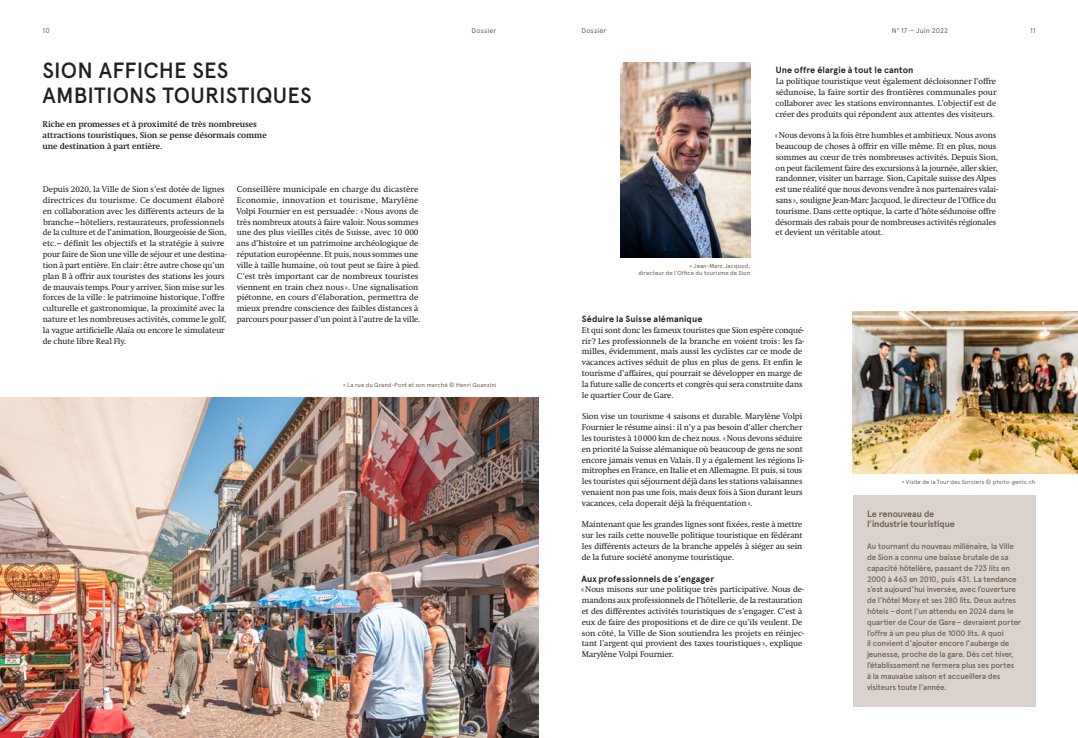
<style>
.page{position:relative;width:1078px;height:738px;background:#fff}
.page>*{position:absolute;margin:0;border:0;box-sizing:border-box;transform-origin:0 0}
.N_Titre_tertiaire{font:500 22px/24.5px "Apercu";letter-spacing:.005em;color:#231f20}
.Corps{font:700 9px "Apercu";letter-spacing:.01em;color:#231f20}
.Titre_encadré{font:700 9px/10.8px "Apercu";letter-spacing:-.015em;color:#736152}
.Sous-titre_corps{font:700 9px "Apercu";letter-spacing:.01em;color:#231f20}
.Corps-2{font:8.3px/10.8px "Swift";letter-spacing:-.01em;color:#231f20}
.Chapeau{font:700 8.3px/10.8px "Swift";letter-spacing:-.01em;color:#231f20}
.Corps_encadré{font:500 8px/10.8px "Apercu";letter-spacing:-.025em;color:#736152}
.t1{font:7px "Apercu";letter-spacing:.015em;color:#736152}
.Légendes_photos__dro{font:6px "Apercu";letter-spacing:.005em;color:#736152}
</style>
<div class="page">
<div style="left:852px;top:494px;width:183px;height:212px;background:#dad2cc"></div>
<img style="left:0;top:397px;width:539px;height:340px">
<img style="left:620px;top:62px;width:130px;height:195px">
<img style="left:852px;top:311px;width:225px;height:162px">
<p class="t1" style="left:43px;top:26px;width:9px">10</p>
<p class="t1" style="left:471px;top:26px;width:26px">Dossier</p>
<p class="t1" style="left:581px;top:26px;width:26px">Dossier</p>
<p class="t1" style="left:891px;top:26px;width:58px">N° 17 — Juin 2022</p>
<p class="t1" style="left:1029px;top:26px;width:7px">11</p>
<p class="N_Titre_tertiaire" style="left:43px;top:58px;width:271px">SION AFFICHE SES<br>AMBITIONS TOURISTIQUES</p>
<p class="Chapeau" style="left:43px;top:119px;width:226px">Riche en promesses et à proximité de très nombreuses attractions touristiques, Sion se pense désormais comme une destination à part entière.</p>
<p class="Corps-2" style="left:43px;top:184px;width:185px">Depuis 2020, la Ville de Sion s’est dotée de lignes directrices du tourisme. Ce document élaboré en collaboration avec les différents acteurs de la branche –hôteliers, restaurateurs, professionnels de la culture et de l’animation, Bourgeoisie de Sion, etc.– définit les objectifs et la stratégie à suivre pour faire de Sion une ville de séjour et une destina&shy;tion à part entière. En clair: être autre chose qu’un plan B à offrir aux touristes des stations les jours de mauvais temps. Pour y arriver, Sion mise sur les forces de la ville: le patrimoine historique, l’offre culturelle et gastronomique, la proximité avec la nature et les nombreuses activités, comme le golf, la vague artificielle Alaïa ou encore le simulateur de chute libre Real Fly.</p>
<p class="Corps-2" style="left:236px;top:184px;width:185px">Conseillère municipale en charge du dicastère Economie, innovation et tourisme, Marylène Volpi Fournier en est persuadée: «Nous avons de très nombreux atouts à faire valoir. Nous sommes une des plus vieilles cités de Suisse, avec 10 000 ans d’histoire et un patrimoine archéologique de réputation européenne. Et puis, nous sommes une ville à taille humaine, où tout peut se faire à pied.<br>C’est très important car de nombreux touristes viennent en train chez nous ». Une signalisation piétonne, en cours d’élaboration, permettra de mieux prendre conscience des faibles distances à parcours pour passer d’un point à l’autre de la ville.</p>
<p class="Légendes_photos__dro" style="left:343px;top:381px;width:155px">&gt; La rue du Grand-Pont et son marché © Henri Guanzini</p>
<p class="Légendes_photos__dro" style="left:689px;top:262px;width:62px">&gt; Jean-Marc Jacquod,</p>
<p class="Légendes_photos__dro" style="left:638px;top:269px;width:113px">directeur de l’Office du tourisme de Sion</p>
<p class="Corps" style="left:775px;top:65px;width:139px">Une offre élargie à tout le canton</p>
<p class="Corps-2" style="left:775px;top:76px;width:222px;text-align:justify">La politique touristique veut également décloisonner l’offre sédunoise, la faire sortir des frontières communales pour collaborer avec les stations environnantes. L’objectif est de créer des produits qui répondent aux attentes des visiteurs.</p>
<p class="Corps-2" style="left:774px;top:130px;width:225px">«Nous devons à la fois être humbles et ambitieux. Nous avons beaucoup de choses à offrir en ville même. Et en plus, nous sommes au cœur de très nombreuses activités. Depuis Sion, on peut facilement faire des excursions à la journée, aller skier, randonner, visiter un barrage. Sion, Capitale suisse des Alpes est une réalité que nous devons vendre à nos partenaires valai&shy;sans», souligne Jean-Marc Jacquod, le directeur de l’Office du tourisme. Dans cette optique, la carte d’hôte sédunoise offre désormais des rabais pour de nombreuses activités régionales et devient un véritable atout.</p>
<p class="Corps" style="left:581px;top:313px;width:122px">Séduire la Suisse alémanique</p>
<p class="Corps-2" style="left:581px;top:324px;width:224px">Et qui sont donc les fameux touristes que Sion espère conqué&shy;rir ? Les professionnels de la branche en voient trois: les fa&shy;milles, évidemment, mais aussi les cyclistes car ce mode de vacances actives séduit de plus en plus de gens. Et enfin le tourisme d’affaires, qui pourrait se développer en marge de la future salle de concerts et congrès qui sera construite dans le quartier Cour de Gare.</p>
<p class="Corps-2" style="left:581px;top:411px;width:224px">Sion vise un tourisme 4 saisons et durable. Marylène Volpi Fournier le résume ainsi: il n’y a pas besoin d’aller chercher les touristes à 10000 km de chez nous. «Nous devons séduire en priorité la Suisse alémanique où beaucoup de gens ne sont encore jamais venus en Valais. Il y a également les régions li&shy;mitrophes en France, en Italie et en Allemagne. Et puis, si tous les touristes qui séjournent déjà dans les stations valaisannes venaient non pas une fois, mais deux fois à Sion durant leurs vacances, cela doperait déjà la fréquentation».</p>
<p class="Corps-2" style="left:581px;top:519px;width:222px;text-align:justify">Maintenant que les grandes lignes sont fixées, reste à mettre sur les rails cette nouvelle politique touristique en fédérant les différents acteurs de la branche appelés à siéger au sein de la future société anonyme touristique.</p>
<p class="Sous-titre_corps" style="left:581px;top:572px;width:134px">Aux professionnels de s’engager</p>
<p class="Corps-2" style="left:581px;top:583px;width:225px">«Nous misons sur une politique très participative. Nous de&shy;mandons aux professionnels de l’hôtellerie, de la restauration et des différentes activités touristiques de s’engager. C’est à eux de faire des propositions et de dire ce qu’ils veulent. De son côté, la Ville de Sion soutiendra les projets en réinjec&shy;tant l’argent qui provient des taxes touristiques », explique Marylène Volpi Fournier.</p>
<p class="Légendes_photos__dro" style="left:901px;top:478px;width:135px">&gt; Visite de la Tour des Sorciers © photo-genic.ch</p>
<p class="Titre_encadré" style="left:866px;top:507px;width:89px">Le renouveau de l’industrie touristique</p>
<p class="Corps_encadré" style="left:866px;top:540px;width:156px">Au tournant du nouveau millénaire, la Ville de Sion a connu une baisse brutale de sa capacité hôtelière, passant de 723 lits en 2000 à 463 en 2010, puis 431. La tendance s’est aujourd’hui inversée, avec l’ouverture de l’hôtel Moxy et ses 280 lits. Deux autres hôtels –dont l’un attendu en 2024 dans le quartier de Cour de Gare– devraient porter l’offre à un peu plus de 1000 lits. A quoi<br>il convient d’ajouter encore l’auberge de jeunesse, proche de la gare. Dès cet hiver, l’établissement ne fermera plus ses portes<br>à la mauvaise saison et accueillera des visiteurs toute l’année.</p>
</div>
